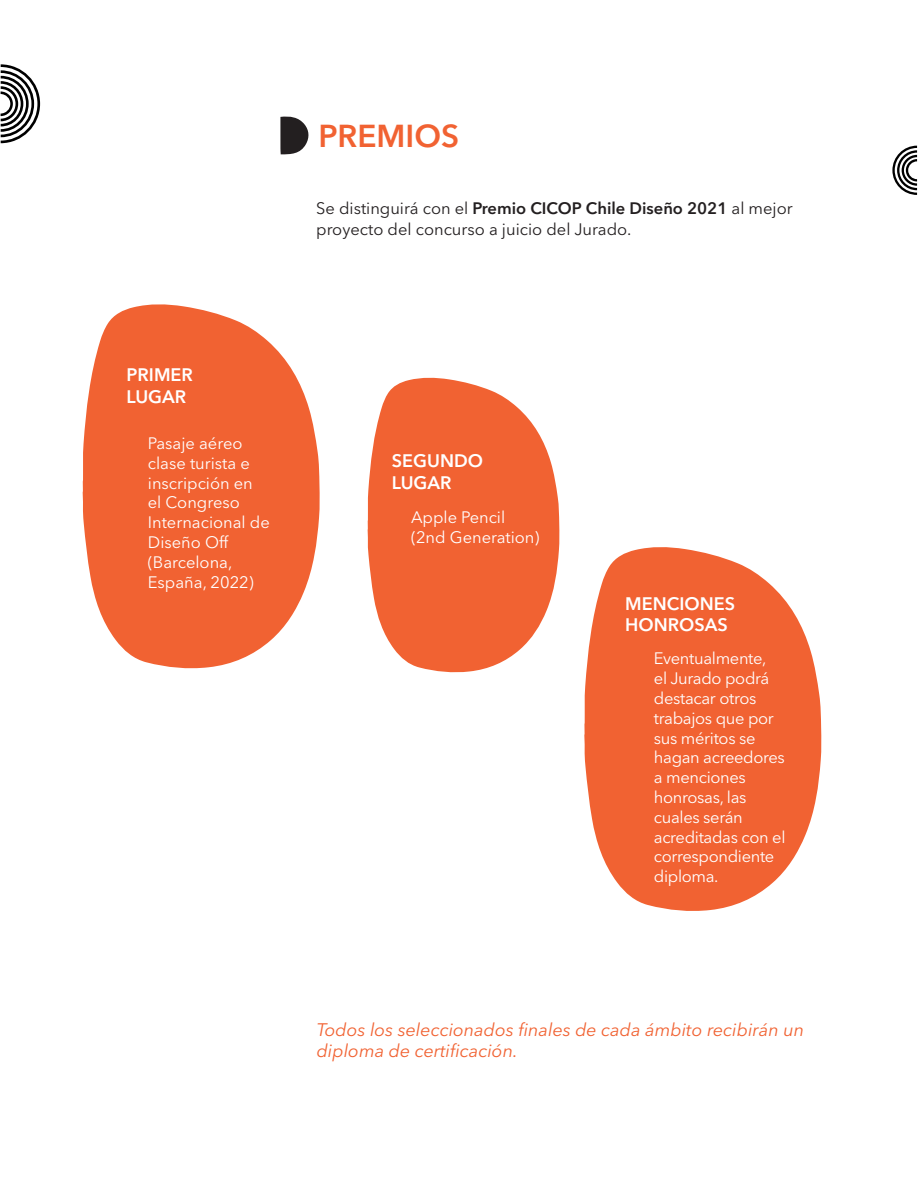
<style>
.page{position:relative;width:918px;height:1188px;background:#fff}
.page>*{position:absolute;margin:0;border:0;box-sizing:border-box;transform-origin:0 0}
.t1{font:600 31.5px "Avenir Next LT Pro";color:#f16232}
.t2{font:italic 18px/21.6px "Avenir Next LT Pro";color:#f16232}
.t3{font:600 18px/21.6px "Avenir Next LT Pro";color:#fff}
.t4{font:16.5px/19.8px "Avenir Next LT Pro";letter-spacing:-.02em;color:#fff}
.t5{font:16.5px/19.8px "Avenir Next LT Pro";color:#fff}
.t6{font:16.5px/21px "Avenir Next LT Pro";color:#231f20}
.s1{font-weight:600}
</style>
<div class="page">
<svg style="left:892px;top:146px;width:25px;height:49px"></svg>
<svg style="left:1px;top:64px;width:39px;height:79px"></svg>
<svg style="left:82px;top:304px;width:238px;height:365px;fill:#f16232"></svg>
<svg style="left:367px;top:377px;width:193px;height:296px;fill:#f16232"></svg>
<svg style="left:584px;top:547px;width:238px;height:364px;fill:#f16232"></svg>
<svg style="left:280px;top:116px;width:29px;height:38px"></svg>
<h1 class="t1" style="left:318px;top:117px;width:142px">PREMIOS</h1>
<p class="t6" style="left:316px;top:198px;width:478px">Se distinguirá con el <span class="s1">Premio CICOP Chile Diseño 2021</span> al mejor proyecto del concurso a juicio del Jurado.</p>
<p class="t3" style="left:127px;top:364px;width:68px">PRIMER<br>LUGAR</p>
<p class="t5" style="left:148px;top:433px;width:123px">Pasaje aéreo clase turista e inscripción en el Congreso<br>Internacional de<br>Diseño Off (Barcelona,<br>España, 2022)</p>
<p class="t3" style="left:392px;top:450px;width:93px">SEGUNDO<br>LUGAR</p>
<p class="t5" style="left:411px;top:507px;width:130px">Apple Pencil (2nd Generation)</p>
<p class="t3" style="left:625px;top:592px;width:111px">MENCIONES<br>HONROSAS</p>
<p class="t4" style="left:654px;top:649px;width:133px">Eventualmente,<br>el Jurado podrá destacar otros trabajos que por sus méritos se hagan acreedores a menciones honrosas, las cuales serán acreditadas con el correspondiente diploma.</p>
<p class="t2" style="left:317px;top:1018px;width:489px">Todos los seleccionados finales de cada ámbito recibirán un diploma de certificación.</p>
</div>
